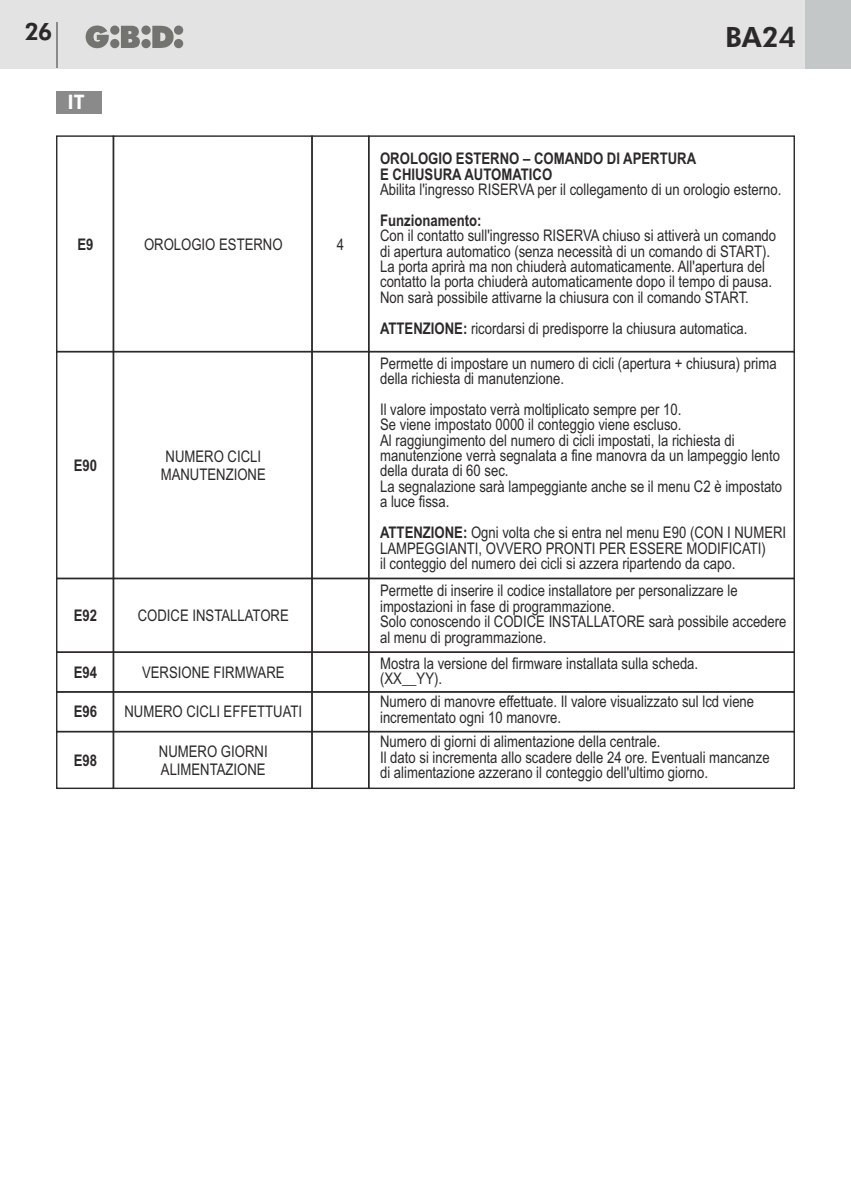
<style>
.page{position:relative;width:851px;height:1191px;background:#fff}
.page>*{position:absolute;margin:0;border:0;box-sizing:border-box;transform-origin:0 0}
.t1{font:800 28px "Futura BT";color:#2b2929}
.t2{font:800 24px "Futura BT";color:#2b2929}
.t3{font:800 20px "Futura BT";color:#fff}
.t4{font:16px/15.4px "Arial Narrow";color:#2b2929}
.t5{font:700 16px/15.6px "Arial Narrow";color:#2b2929}
.s1{font-weight:700}
</style>
<div class="page">
<div style="left:0;top:0;width:850px;height:68px;background:#e3e3e3"></div>
<div style="left:805px;top:0;width:45px;height:68px;background:#c4c7c7"></div>
<svg style="left:86px;top:26px;width:97px;height:22px"></svg>
<hr style="left:56px;top:23px;width:2px;height:45px;background:#8a8a8a">
<hr style="left:850px;top:0;width:1px;height:68px;background:#c4c7c7">
<div style="left:57px;top:91px;width:45px;height:22px;background:#8a8a8a"></div>
<svg style="left:56px;top:135px;width:739px;height:654px"></svg>
<h2 class="t2" style="left:24px;top:22px;width:29px">26</h2>
<p class="t3" style="left:67px;top:94px;width:19px">IT</p>
<p class="t5" style="left:77px;top:237px;width:18px">E9</p>
<p class="t4" style="left:144px;top:238px;width:140px">OROLOGIO ESTERNO</p>
<p class="t4" style="left:337px;top:238px;width:9px">4</p>
<p class="t5" style="left:74px;top:459px;width:25px">E90</p>
<p class="t4" style="left:161px;top:448px;width:106px;line-height:18.2px">NUMERO CICLI<br>MANUTENZIONE</p>
<p class="t5" style="left:74px;top:609px;width:25px">E92</p>
<p class="t5" style="left:74px;top:666px;width:25px">E94</p>
<p class="t5" style="left:74px;top:705px;width:25px">E96</p>
<p class="t5" style="left:74px;top:753px;width:25px">E98</p>
<p class="t4" style="left:138px;top:609px;width:152px">CODICE INSTALLATORE</p>
<p class="t4" style="left:142px;top:666px;width:144px">VERSIONE FIRMWARE</p>
<p class="t4" style="left:124px;top:705px;width:179px">NUMERO CICLI EFFETTUATI</p>
<p class="t4" style="left:159px;top:743px;width:110px;line-height:18.2px">NUMERO GIORNI<br>ALIMENTAZIONE</p>
<h1 class="t1" style="left:725px;top:26px;width:73px">BA24</h1>
<p class="t5" style="left:380px;top:152px;width:317px">OROLOGIO ESTERNO – COMANDO DI APERTURA<br>E CHIUSURA AUTOMATICO</p>
<p class="t4" style="left:380px;top:183px;width:402px">Abilita l'ingresso RISERVA per il collegamento di un orologio esterno.</p>
<p class="t5" style="left:380px;top:214px;width:103px">Funzionamento:</p>
<p class="t4" style="left:380px;top:229px;width:397px">Con il contatto sull'ingresso RISERVA chiuso si attiverà un comando di apertura automatico (senza necessità di un comando di START).<br>La porta aprirà ma non chiuderà automaticamente. All'apertura del contatto la porta chiuderà automaticamente dopo il tempo di pausa.<br>Non sarà possibile attivarne la chiusura con il comando START.</p>
<p class="t4" style="left:380px;top:312px;width:398px;line-height:34.8px"><span class="s1">ATTENZIONE:</span> ricordarsi di predisporre la chiusura automatica.<br>Permette di impostare un numero di cicli (apertura + chiusura) prima</p>
<p class="t4" style="left:380px;top:364px;width:303px;line-height:30.8px">della richiesta di manutenzione.<br>Il valore impostato verrà moltiplicato sempre per 10.</p>
<p class="t4" style="left:380px;top:418px;width:403px">Se viene impostato 0000 il conteggio viene escluso.<br>Al raggiungimento del numero di cicli impostati, la richiesta di manutenzione verrà segnalata a fine manovra da un lampeggio lento della durata di 60 sec.<br>La segnalazione sarà lampeggiante anche se il menu C2 è impostato a luce fissa.</p>
<p class="t4" style="left:380px;top:526px;width:407px"><span class="s1">ATTENZIONE:</span> Ogni volta che si entra nel menu E90 (CON I NUMERI<br>LAMPEGGIANTI, OVVERO PRONTI PER ESSERE MODIFICATI)<br>il conteggio del numero dei cicli si azzera ripartendo da capo.</p>
<p class="t4" style="left:380px;top:584px;width:408px">Permette di inserire il codice installatore per personalizzare le impostazioni in fase di programmazione.<br>Solo conoscendo il CODICE INSTALLATORE sarà possibile accedere al menu di programmazione.</p>
<p class="t4" style="left:380px;top:656px;width:319px">Mostra la versione del firmware installata sulla scheda. (XX__YY).</p>
<p class="t4" style="left:380px;top:695px;width:375px">Numero di manovre effettuate. Il valore visualizzato sul lcd viene incrementato ogni 10 manovre.</p>
<p class="t4" style="left:380px;top:735px;width:391px">Numero di giorni di alimentazione della centrale.<br>Il dato si incrementa allo scadere delle 24 ore. Eventuali mancanze di alimentazione azzerano il conteggio dell'ultimo giorno.</p>
</div>
